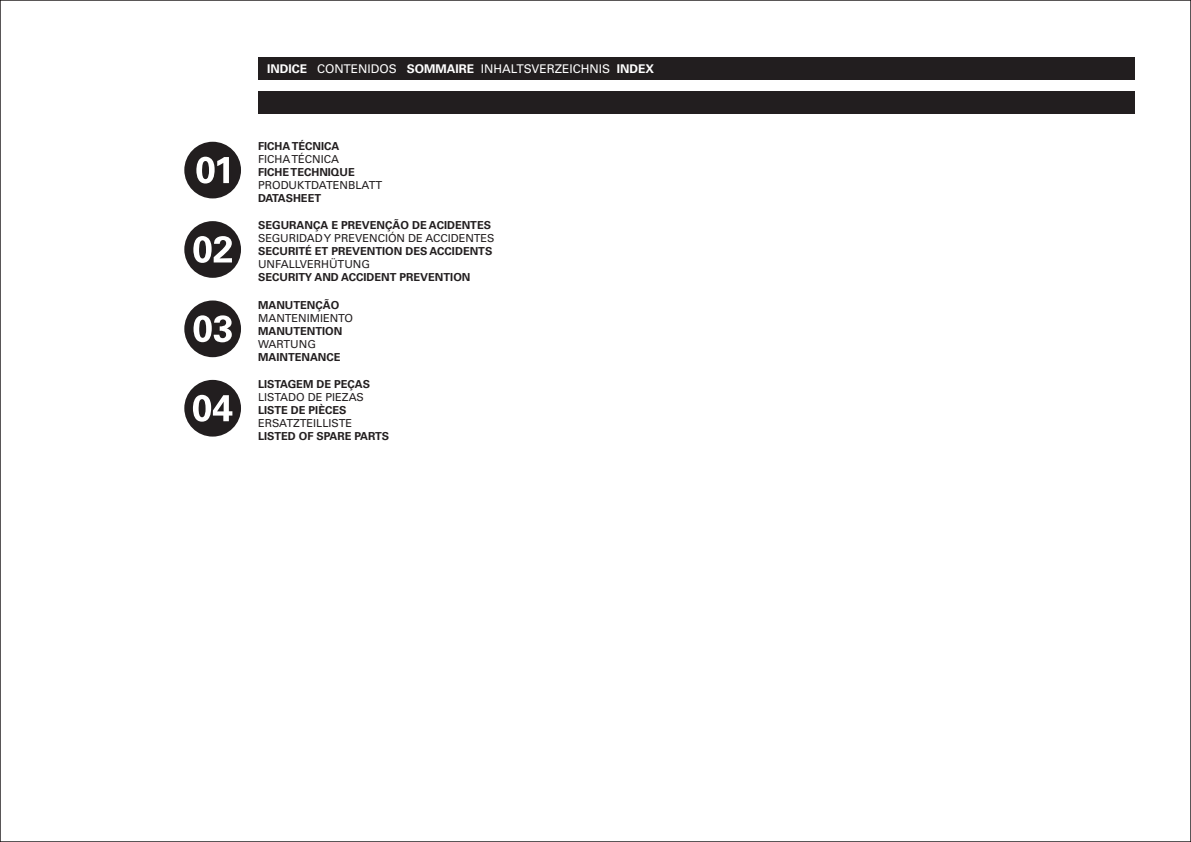
<style>
.page{position:relative;width:1191px;height:842px;background:#fff}
.page>*{position:absolute;margin:0;border:0;box-sizing:border-box;transform-origin:0 0}
.t1{font:12px "Univers LT";color:#fff}
.t2{font:700 11px "Univers LT";color:#221e1f}
.t3{font:11px "Univers LT";color:#221e1f}
.s1{font-weight:700}
</style>
<div class="page">
<div style="left:184px;top:142px;width:57px;height:56px;background:#221e1f;border-radius:50%"></div>
<svg style="left:196px;top:157px;width:33px;height:27px"></svg>
<div style="left:184px;top:221px;width:57px;height:57px;background:#221e1f;border-radius:50%"></div>
<svg style="left:193px;top:236px;width:39px;height:27px"></svg>
<div style="left:184px;top:300px;width:57px;height:57px;background:#221e1f;border-radius:50%"></div>
<svg style="left:193px;top:315px;width:39px;height:27px"></svg>
<div style="left:184px;top:380px;width:57px;height:57px;background:#221e1f;border-radius:50%"></div>
<svg style="left:193px;top:395px;width:39px;height:27px"></svg>
<div style="left:258px;top:57px;width:876px;height:22px;background:#221e1f"></div>
<div style="left:258px;top:91px;width:876px;height:22px;background:#221e1f"></div>
<p class="t1" style="left:267px;top:61px;width:389px"><span class="s1">INDICE</span> CONTENIDOS <span class="s1">SOMMAIRE</span> INHALTSVERZEICHNIS <span class="s1">INDEX</span></p>
<p class="t2" style="left:258px;top:140px;width:83px">FICHA TÉCNICA</p>
<p class="t3" style="left:258px;top:153px;width:83px">FICHA TÉCNICA</p>
<p class="t2" style="left:258px;top:166px;width:98px">FICHE TECHNIQUE</p>
<p class="t3" style="left:258px;top:179px;width:126px">PRODUKTDATENBLATT</p>
<p class="t2" style="left:258px;top:192px;width:65px">DATASHEET</p>
<p class="t2" style="left:258px;top:219px;width:234px">SEGURANÇA E PREVENÇÃO DE ACIDENTES</p>
<p class="t3" style="left:258px;top:232px;width:238px">SEGURIDAD Y PREVENCIÓN DE ACCIDENTES</p>
<p class="t2" style="left:258px;top:245px;width:236px">SECURITÉ ET PREVENTION DES ACCIDENTS</p>
<p class="t3" style="left:258px;top:258px;width:113px">UNFALLVERHÜTUNG</p>
<p class="t2" style="left:258px;top:271px;width:214px">SECURITY AND ACCIDENT PREVENTION</p>
<p class="t2" style="left:258px;top:298px;width:83px">MANUTENÇÃO</p>
<p class="t3" style="left:258px;top:311px;width:96px">MANTENIMIENTO</p>
<p class="t2" style="left:258px;top:324px;width:86px">MANUTENTION</p>
<p class="t3" style="left:258px;top:337px;width:59px">WARTUNG</p>
<p class="t2" style="left:258px;top:350px;width:84px">MAINTENANCE</p>
<p class="t2" style="left:258px;top:378px;width:113px">LISTAGEM DE PEÇAS</p>
<p class="t3" style="left:258px;top:391px;width:107px">LISTADO DE PIEZAS</p>
<p class="t2" style="left:258px;top:404px;width:90px">LISTE DE PIÈCES</p>
<p class="t3" style="left:258px;top:417px;width:96px">ERSATZTEILLISTE</p>
<p class="t2" style="left:258px;top:430px;width:133px">LISTED OF SPARE PARTS</p>
</div>
